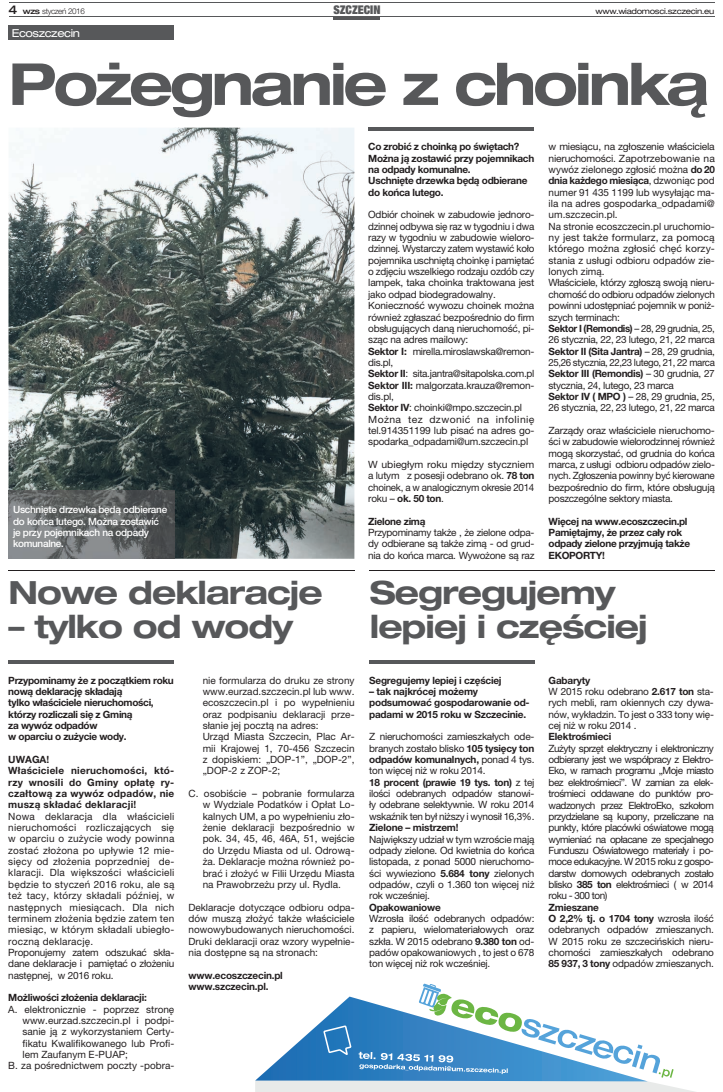
<style>
.page{position:relative;width:723px;height:1092px;background:#fff}
.page>*{position:absolute;margin:0;border:0;box-sizing:border-box;transform-origin:0 0}
.t1{font:700 expanded 58px "Helvetica Neue LT Pro";letter-spacing:-.06em;color:#57585a}
.t2{font:700 expanded 32px/34px "Helvetica Neue LT Pro";letter-spacing:-.03em;color:#57585a}
.t3{font:900 condensed 12px "Helvetica Neue LT Pro";color:#57585a}
.t4{font:expanded 11px "Helvetica Neue LT Pro";letter-spacing:-.04em;color:#fff}
.t5{font:10px/11.3px "Helvetica Neue LT Pro";letter-spacing:-.02em;color:#231f20;text-align:justify}
.t6{font:700 10px/11.3px "Helvetica Neue LT Pro";letter-spacing:-.03em;color:#231f20}
.t7{font:10px/11.3px "Helvetica Neue LT Pro";letter-spacing:.02em;color:#231f20}
.t8{font:10px/11.3px "Helvetica Neue LT Pro";color:#231f20}
.t9{font:700 10px/11.3px "Helvetica Neue LT Pro";letter-spacing:.02em;color:#231f20}
.t10{font:10px/11.3px "Helvetica Neue LT Pro";letter-spacing:-.02em;color:#231f20;text-align:justify;scale:1.04 1}
.t11{font:500 10px/11.3px "Helvetica Neue LT Pro";letter-spacing:-.03em;color:#fff}
.t12{font:expanded 8px "Helvetica Neue LT Pro";letter-spacing:-.04em;color:#231f20}
.t13{font:300 8px "Helvetica Neue LT Pro";letter-spacing:-.04em;color:#231f20}
.s1{font-weight:500;font-stretch:expanded;font-size:12px}
.s2{font-weight:500;font-stretch:expanded}
.s3{font-weight:700}
</style>
<div class="page">
<hr style="left:9px;top:2px;width:706px;height:1px;background:#57585a">
<hr style="left:9px;top:17px;width:705px;height:1px;background:#57585a">
<hr style="left:334px;top:17px;width:46px;height:3px;background:#57585a">
<img style="left:9px;top:128px;width:345px;height:430px">
<div style="left:9px;top:25px;width:165px;height:15px;background:#57585a"></div>
<svg style="left:255px;top:1069px;width:435px;height:22px;background:#e9ebeb"></svg>
<svg style="left:255px;top:996px;width:393px;height:85px"></svg>
<svg style="left:359px;top:983px;width:314px;height:94px"></svg>
<svg style="left:323px;top:1025px;width:28px;height:29px"></svg>
<hr style="left:9px;top:570px;width:346px;height:1px;background:#231f20">
<hr style="left:370px;top:570px;width:345px;height:1px;background:#231f20">
<hr style="left:368px;top:128px;width:166px;height:3px;background:#57585a">
<img style="left:9px;top:490px;width:165px;height:68px">
<hr style="left:9px;top:660px;width:165px;height:4px;background:#57585a">
<hr style="left:369px;top:660px;width:165px;height:4px;background:#57585a">
<p class="t13" style="left:9px;top:6px;width:78px"><span class="s1">4</span> <span class="s2">wzs</span> styczeń 2016</p>
<p class="t3" style="left:333px;top:2px;width:49px">SZCZECIN</p>
<p class="t12" style="left:595px;top:7px;width:120px">www.wiadomosci.szczecin.eu</p>
<p class="t4" style="left:12px;top:27px;width:70px">Ecoszczecin</p>
<h1 class="t1" style="left:9px;top:48px;width:702px">Pożegnanie z choinką</h1>
<p class="t11" style="left:13px;top:504px;width:156px">Uschnięte drzewka będą odbierane do końca lutego. Można zostawić je przy pojemnikach na odpady komunalne.</p>
<h2 class="t2" style="left:9px;top:574px;width:316px">Nowe deklaracje</h2>
<h2 class="t2" style="left:9px;top:608px;width:286px">– tylko od wody</h2>
<p class="t6" style="left:8px;top:674px;width:167px">Przypominamy że z początkiem roku nową deklarację składają<br>tylko właściciele nieruchomości, którzy rozliczali się z Gminą<br>za wywóz odpadów<br>w oparciu o zużycie wody.</p>
<p class="t9" style="left:8px;top:753px;width:168px">UWAGA!<br>Właściciele nieruchomości, któ&shy;rzy wnosili do Gminy opłatę ry&shy;czałtową za wywóz odpadów, nie muszą składać deklaracji!</p>
<p class="t7" style="left:8px;top:810px;width:168px">Nowa deklaracja dla właścicieli nieruchomości rozliczających się w oparciu o zużycie wody powinna zostać złożona po upływie 12 mie&shy;sięcy od złożenia poprzedniej de&shy;klaracji. Dla większości właścicieli będzie to styczeń 2016 roku, ale są też tacy, którzy składali później, w następnych miesiącach. Dla nich terminem złożenia będzie zatem ten miesiąc, w którym składali ubiegło&shy;roczną deklarację.<br>Proponujemy zatem odszukać skła&shy;dane deklaracje i pamiętać o złożeniu następnej, w 2016 roku.</p>
<p class="t6" style="left:8px;top:991px;width:140px">Możliwości złożenia deklaracji:</p>
<p class="t8" style="left:8px;top:1003px;width:167px">A. elektronicznie - poprzez stronę</p>
<p class="t8" style="left:22px;top:1014px;width:153px">www.eurzad.szczecin.pl i podpi-</p>
<p class="t8" style="left:22px;top:1025px;width:153px">sanie ją z wykorzystaniem Certy-</p>
<p class="t8" style="left:22px;top:1037px;width:153px">fikatu Kwalifikowanego lub Profi-</p>
<p class="t8" style="left:22px;top:1048px;width:107px">lem Zaufanym E-PUAP;</p>
<p class="t8" style="left:8px;top:1059px;width:167px">B. za pośrednictwem poczty -pobra-</p>
<p class="t8" style="left:203px;top:674px;width:153px">nie formularza do druku ze strony www.eurzad.szczecin.pl lub www. ecoszczecin.pl i po wypełnieniu oraz podpisaniu deklaracji prze&shy;słanie jej pocztą na adres:<br>Urząd Miasta Szczecin, Plac Ar&shy;mii Krajowej 1, 70-456 Szczecin z dopiskiem: „DOP-1”, „DOP-2”, „DOP-2 z ZOP-2;</p>
<p class="t5" style="left:203px;top:787px;width:153px;text-indent:-14px">C. osobiście – pobranie formularza w Wydziale Podatków i Opłat Lo&shy;kalnych UM, a po wypełnieniu zło&shy;żenie deklaracji bezpośrednio w pok. 34, 45, 46, 46A, 51, wejście do Urzędu Miasta od ul. Odrową&shy;ża. Deklaracje można również po&shy;brać i złożyć w Filii Urzędu Miasta na Prawobrzeżu przy ul. Rydla.</p>
<p class="t5" style="left:189px;top:901px;width:167px">Deklaracje dotyczące odbioru odpa&shy;dów muszą złożyć także właściciele nowowybudowanych nieruchomości.<br>Druki deklaracji oraz wzory wypełnie&shy;nia dostępne są na stronach:</p>
<p class="t6" style="left:189px;top:969px;width:96px">www.ecoszczecin.pl www.szczecin.pl.</p>
<p class="t6" style="left:368px;top:141px;width:168px">Co zrobić z choinką po świętach?<br>Można ją zostawić przy pojemnikach na odpady komunalne.<br>Uschnięte drzewka będą odbierane do końca lutego.</p>
<p class="t5" style="left:368px;top:209px;width:168px;text-align:left">Odbiór choinek w zabudowie jednoro&shy;dzinnej odbywa się raz w tygodniu i dwa razy w tygodniu w zabudowie wieloro&shy;dzinnej. Wystarczy zatem wystawić koło pojemnika uschniętą choinkę i pamiętać o zdjęciu wszelkiego rodzaju ozdób czy lampek, taka choinka traktowana jest jako odpad biodegradowalny.<br>Konieczność wywozu choinek można również zgłaszać bezpośrednio do firm obsługujących daną nieruchomość, pi&shy;sząc na adres mailowy:<br><span class="s3">Sektor I:</span> mirella.miroslawska@remon&shy;dis.pl,<br><span class="s3">Sektor II</span>: sita.jantra@sitapolska.com.pl <span class="s3">Sektor III:</span> malgorzata.krauza@remon&shy;dis.pl,<br><span class="s3">Sektor IV</span>: choinki@mpo.szczecin.pl Można tez dzwonić na infolinię tel.914351199 lub pisać na adres go&shy;spodarka_odpadami@um.szczecin.pl</p>
<p class="t10" style="left:368px;top:458px;width:161px">W ubiegłym roku między styczniem a lutym z posesji odebrano ok. <span class="s3">78 ton </span>choinek, a w analogicznym okresie 2014 roku – <span class="s3">ok. 50 ton</span>.</p>
<p class="t6" style="left:368px;top:515px;width:59px">Zielone zimą</p>
<p class="t5" style="left:368px;top:526px;width:168px">Przypominamy także , że zielone odpa&shy;dy odbierane są także zimą - od grud&shy;nia do końca marca. Wywożone są raz</p>
<p class="t5" style="left:549px;top:141px;width:168px;text-align:left">w miesiącu, na zgłoszenie właściciela nieruchomości. Zapotrzebowanie na wywóz zielonego zgłosić można <span class="s3">do 20 dnia każdego miesiąca</span>, dzwoniąc pod numer 91 435 1199 lub wysyłając ma&shy;ila na adres gospodarka_odpadami@ um.szczecin.pl.<br>Na stronie ecoszczecin.pl uruchomio&shy;ny jest także formularz, za pomocą którego można zgłosić chęć korzy&shy;stania z usługi odbioru odpadów zie&shy;lonych zimą.<br>Właściciele, którzy zgłoszą swoją nieru&shy;chomość do odbioru odpadów zielonych powinni udostępniać pojemnik w poniż&shy;szych terminach:<br><span class="s3">Sektor I (Remondis)</span> – 28, 29 grudnia, 25, 26 stycznia, 22, 23 lutego, 21, 22 marca <span class="s3">Sektor II (Sita Jantra)</span> – 28, 29 grudnia, 25,26 stycznia, 22,23 lutego, 21, 22 marca <span class="s3">Sektor III (Remondis)</span> – 30 grudnia, 27 stycznia, 24, lutego, 23 marca<br><span class="s3">Sektor IV ( MPO )</span> – 28, 29 grudnia, 25, 26 stycznia, 22, 23 lutego, 21, 22 marca</p>
<p class="t5" style="left:549px;top:424px;width:168px">Zarządy oraz właściciele nieruchomo&shy;ści w zabudowie wielorodzinnej również mogą skorzystać, od grudnia do końca marca, z usługi odbioru odpadów zielo&shy;nych. Zgłoszenia powinny być kierowane bezpośrednio do firm, które obsługują poszczególne sektory miasta.</p>
<p class="t6" style="left:549px;top:515px;width:143px">Więcej na www.ecoszczecin.pl<br>Pamiętajmy, że przez cały rok odpady zielone przyjmują także<br>EKOPORTY!</p>
<h2 class="t2" style="left:370px;top:574px;width:279px">Segregujemy lepiej i częściej</h2>
<p class="t6" style="left:369px;top:674px;width:134px">Segregujemy lepiej i częściej</p>
<p class="t6" style="left:369px;top:685px;width:162px">– tak najkrócej możemy podsumować gospodarowanie od&shy;padami w 2015 roku w Szczecinie.</p>
<p class="t5" style="left:369px;top:731px;width:167px;text-align:left">Z nieruchomości zamieszkałych ode&shy;branych zostało blisko <span class="s3">105 tysięcy ton odpadów komunalnych,</span> ponad 4 tys. ton więcej niż w roku 2014.<br><span class="s3">18 procent (prawie 19 tys. ton)</span> z tej ilości odebranych odpadów stanowi&shy;ły odebrane selektywnie. W roku 2014 wskaźnik ten był niższy i wynosił 16,3%.</p>
<p class="t6" style="left:369px;top:821px;width:91px">Zielone – mistrzem!</p>
<p class="t5" style="left:369px;top:833px;width:167px">Największy udział w tym wzroście mają odpady zielone. Od kwietnia do końca listopada, z ponad 5000 nieruchomo&shy;ści wywieziono <span class="s3">5.684 tony</span> zielonych odpadów, czyli o 1.360 ton więcej niż rok wcześniej.</p>
<p class="t6" style="left:369px;top:901px;width:73px">Opakowaniowe</p>
<p class="t5" style="left:369px;top:912px;width:167px">Wzrosła ilość odebranych odpadów: z papieru, wielomateriałowych oraz szkła. W 2015 odebrano <span class="s3">9.380 ton</span> od&shy;padów opakowaniowych , to jest o 678 ton więcej niż rok wcześniej.</p>
<p class="t5" style="left:549px;top:674px;width:167px;text-align:left"><span class="s3">Gabaryty<br></span>W 2015 roku odebrano <span class="s3">2.617 ton</span> sta&shy;rych mebli, ram okiennych czy dywa&shy;nów, wykładzin. To jest o 333 tony wię&shy;cej niż w roku 2014 .</p>
<p class="t6" style="left:549px;top:731px;width:64px">Elektrośmieci</p>
<p class="t5" style="left:549px;top:742px;width:167px">Zużyty sprzęt elektryczny i elektroniczny odbierany jest we współpracy z Elektro-Eko, w ramach programu „Moje miasto bez elektrośmieci”. W zamian za elek&shy;trośmieci oddawane do punktów pro&shy;wadzonych przez ElektroEko, szkołom przydzielane są kupony, przeliczane na punkty, które placówki oświatowe mogą wymieniać na opłacane ze specjalnego Funduszu Oświatowego materiały i po&shy;moce edukacyjne. W 2015 roku z gospo&shy;darstw domowych odebranych zostało blisko <span class="s3">385 ton</span> elektrośmieci ( w 2014 roku - 300 ton)</p>
<p class="t5" style="left:549px;top:901px;width:167px;text-align:left"><span class="s3">Zmieszane<br>O 2,2% tj. o 1704 tony</span> wzrosła ilość odebranych odpadów zmieszanych.<br>W 2015 roku ze szczecińskich nieru&shy;chomości zamieszkałych odebrano<br><span class="s3">85 937, 3 tony</span> odpadów zmieszanych.</p>
</div>
